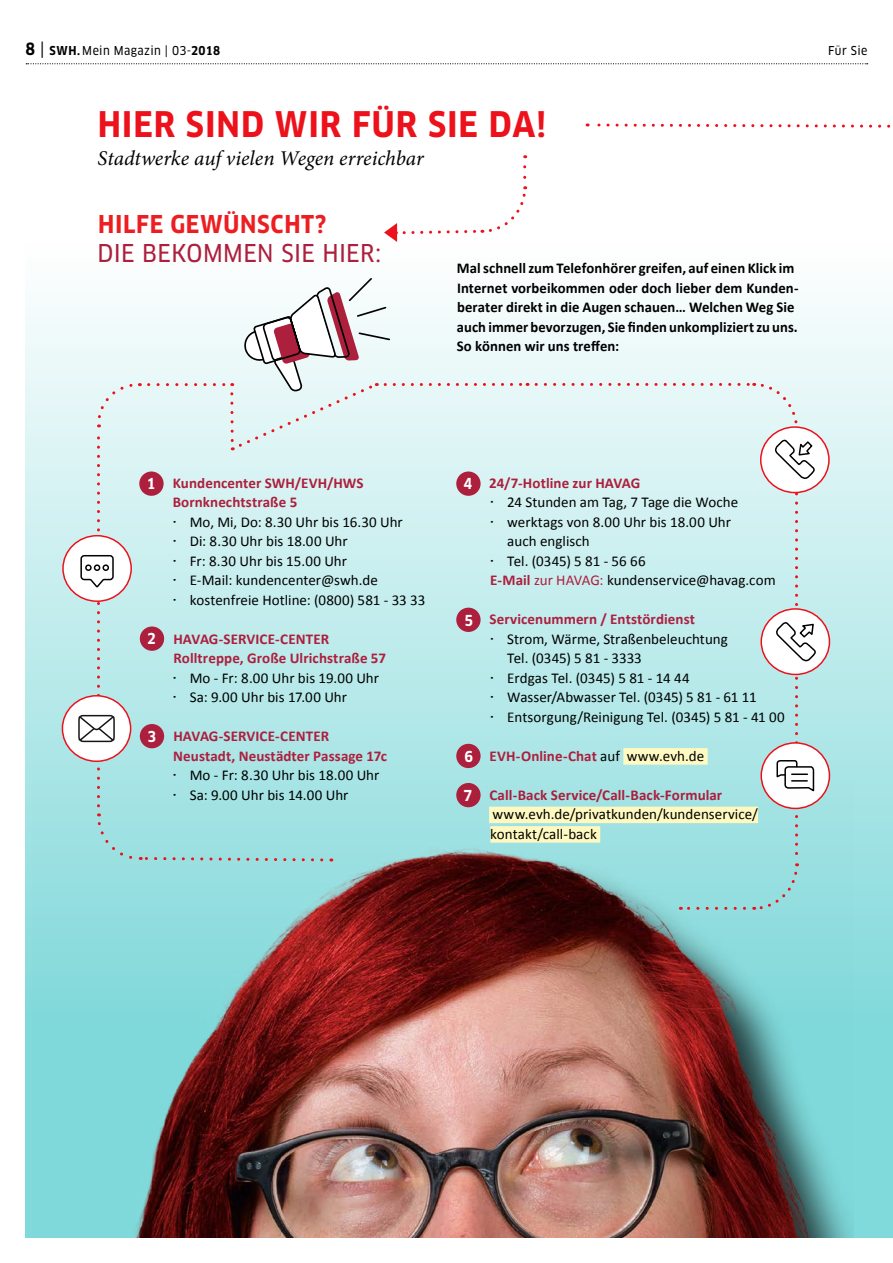
<style>
.page{position:relative;width:893px;height:1263px;background:#fff}
.page>*{position:absolute;margin:0;border:0;box-sizing:border-box;transform-origin:0 0}
.t1{font:700 34.5px "Clan OT Narr";letter-spacing:.025em;color:#ec111a}
.t2{font:24px "Clan OT Narr News";letter-spacing:.015em;color:#ac1f3d}
.t3{font:700 24px "Clan OT Narr";letter-spacing:.03em;color:#ec1e21}
.t4{font:italic 21px "Minion Pro";letter-spacing:-.005em;color:#000}
.t5{font:15px/19.5px "Calibri";color:#000}
.t6{font:700 15px/19.5px "Calibri";letter-spacing:.005em;color:#ac1f3d}
.t7{font:700 15px/19.5px "Calibri";letter-spacing:.005em;color:#000}
.t8{font:700 14.85px "Clan OT Narr";color:#fff}
.t9{font:12px "Clan OT Narr News";letter-spacing:.03em;color:#000}
.s1{font-family:"Clan OT Narr";font-weight:700;font-size:16.5px}
.s2{font-size:16.5px}
.s3{font-family:"Clan OT Narr";font-weight:700}
.s4{font-weight:700;color:#ac1f3d}
.s5{font-family:"Sparkasse Rg"}
.s6{font-family:"Sparkasse Rg";font-weight:400;color:#000}
.s7{font-weight:400;color:#000}
.s8{color:#ac1f3d}
</style>
<div class="page">
<div style="left:26px;top:0;width:867px;height:1237px;background:linear-gradient(to bottom,#fff,#6fd4d5)"></div>
<svg style="left:26px;top:63px;width:842px;height:1px"></svg>
<div style="left:623px;top:748px;width:85px;height:17px;background:#fffac2"></div>
<div style="left:139px;top:471px;width:25px;height:25px;background:#ac1f3d;border-radius:50%"></div>
<div style="left:140px;top:626px;width:24px;height:25px;background:#ac1f3d;border-radius:50%"></div>
<div style="left:140px;top:724px;width:24px;height:24px;background:#ac1f3d;border-radius:50%"></div>
<div style="left:456px;top:471px;width:25px;height:25px;background:#ac1f3d;border-radius:50%"></div>
<div style="left:456px;top:608px;width:25px;height:24px;background:#ac1f3d;border-radius:50%"></div>
<div style="left:456px;top:744px;width:25px;height:24px;background:#ac1f3d;border-radius:50%"></div>
<svg style="left:149px;top:276px;width:379px;height:174px"></svg>
<div style="left:536px;top:382px;width:264px;height:49px;background:#e4f6f7"></div>
<svg style="left:587px;top:122px;width:306px;height:7px"></svg>
<svg style="left:523px;top:155px;width:3px;height:22px"></svg>
<svg style="left:62px;top:696px;width:69px;height:65px"></svg>
<div style="left:63px;top:536px;width:68px;height:65px;background:#fff;border-radius:50%"></div>
<div style="left:761px;top:609px;width:68px;height:65px;background:#fff;border-radius:50%"></div>
<div style="left:761px;top:427px;width:68px;height:66px;background:#fff;border-radius:50%"></div>
<div style="left:760px;top:426px;width:70px;height:67px;border:2px solid #ec111a;border-radius:50%"></div>
<svg style="left:77px;top:382px;width:63px;height:398px"></svg>
<div style="left:761px;top:743px;width:68px;height:65px;background:#fff;border-radius:50%"></div>
<svg style="left:754px;top:438px;width:63px;height:342px"></svg>
<img style="left:33px;top:780px;width:821px;height:457px">
<svg style="left:384px;top:186px;width:144px;height:56px"></svg>
<p class="t9" style="left:26px;top:43px;width:196px"><span class="s1">8</span> <span class="s2">|</span> <span class="s3">SWH.</span> Mein Magazin | 03-<span class="s3">2018</span></p>
<p class="t9" style="left:828px;top:44px;width:41px">Für Sie</p>
<h1 class="t1" style="left:98px;top:104px;width:450px">HIER SIND WIR FÜR SIE DA!</h1>
<h3 class="t4" style="left:98px;top:144px;width:328px">Stadtwerke auf vielen Wegen erreichbar</h3>
<h2 class="t3" style="left:98px;top:210px;width:230px">HILFE GEWÜNSCHT?</h2>
<h2 class="t2" style="left:98px;top:239px;width:285px">DIE BEKOMMEN SIE HIER:</h2>
<p class="t7" style="left:457px;top:258px;width:343px">Mal schnell zum Telefonhörer greifen, auf einen Klick im Internet vorbeikommen oder doch lieber dem Kunden&shy;berater direkt in die Augen schauen… Welchen Weg Sie auch immer bevorzugen, Sie finden unkompliziert zu uns.<br>So können wir uns treffen:</p>
<p class="t8" style="left:147px;top:475px;width:10px">1</p>
<p class="t8" style="left:147px;top:630px;width:10px">2</p>
<p class="t8" style="left:148px;top:728px;width:10px">3</p>
<p class="t5" style="left:173px;top:472px;width:254px"><span class="s4">Kundencenter SWH/EVH/HWS<br>Bornknechtstraße 5<br></span><span class="s5">·</span> Mo, Mi, Do: 8.30 Uhr bis 16.30 Uhr<br><span class="s5">·</span> Di: 8.30 Uhr bis 18.00 Uhr<br><span class="s5">·</span> Fr: 8.30 Uhr bis 15.00 Uhr<br><span class="s5">·</span> E-Mail: kundencenter@swh.de<br><span class="s5">·</span> kostenfreie Hotline: (0800) 581 - 33 33</p>
<p class="t6" style="left:173px;top:628px;width:215px">HAVAG-SERVICE-CENTER<br>Rolltreppe, Große Ulrichstraße 57 <span class="s6">·</span> <span class="s7">Mo - Fr: 8.00 Uhr bis 19.00 Uhr </span><span class="s6">·</span> <span class="s7">Sa: 9.00 Uhr bis 17.00 Uhr</span></p>
<p class="t6" style="left:173px;top:726px;width:216px">HAVAG-SERVICE-CENTER<br>Neustadt, Neustädter Passage 17c <span class="s6">·</span> <span class="s7">Mo - Fr: 8.30 Uhr bis 18.00 Uhr<br></span><span class="s6">·</span> <span class="s7">Sa: 9.00 Uhr bis 14.00 Uhr</span></p>
<p class="t8" style="left:464px;top:475px;width:10px">4</p>
<p class="t8" style="left:464px;top:612px;width:10px">5</p>
<p class="t8" style="left:464px;top:748px;width:10px">6</p>
<p class="t8" style="left:463px;top:787px;width:10px">7</p>
<p class="t6" style="left:489px;top:472px;width:153px">24/7-Hotline zur HAVAG</p>
<p class="t5" style="left:490px;top:492px;width:249px"><span class="s5">·</span> 24 Stunden am Tag, 7 Tage die Woche</p>
<p class="t5" style="left:490px;top:511px;width:242px"><span class="s5">·</span> werktags von 8.00 Uhr bis 18.00 Uhr</p>
<p class="t5" style="left:507px;top:531px;width:84px">auch englisch</p>
<p class="t5" style="left:490px;top:550px;width:157px"><span class="s5">·</span> Tel. (0345) 5 81 - 56 66</p>
<p class="t5" style="left:490px;top:570px;width:287px"><span class="s4">E-Mail</span> <span class="s8">zur HAVAG:</span> kundenservice@havag.com</p>
<p class="t6" style="left:490px;top:609px;width:207px">Servicenummern / Entstördienst</p>
<p class="t5" style="left:490px;top:628px;width:239px"><span class="s5">·</span> Strom, Wärme, Straßenbeleuchtung</p>
<p class="t5" style="left:507px;top:648px;width:136px">Tel. (0345) 5 81 - 3333</p>
<p class="t5" style="left:490px;top:667px;width:201px"><span class="s5">·</span> Erdgas Tel. (0345) 5 81 - 14 44</p>
<p class="t5" style="left:490px;top:687px;width:268px"><span class="s5">·</span> Wasser/Abwasser Tel. (0345) 5 81 - 61 11</p>
<p class="t5" style="left:490px;top:706px;width:296px"><span class="s5">·</span> Entsorgung/Reinigung Tel. (0345) 5 81 - 41 00</p>
<p class="t6" style="left:490px;top:745px;width:216px">EVH-Online-Chat <span class="s7">auf www.evh.de</span></p>
<p class="t6" style="left:489px;top:784px;width:234px">Call-Back Service/Call-Back-Formular</p>
<p class="t5" style="left:490px;top:804px;width:269px">www.evh.de/privatkunden/kundenservice/ kontakt/call-back</p>
</div>
